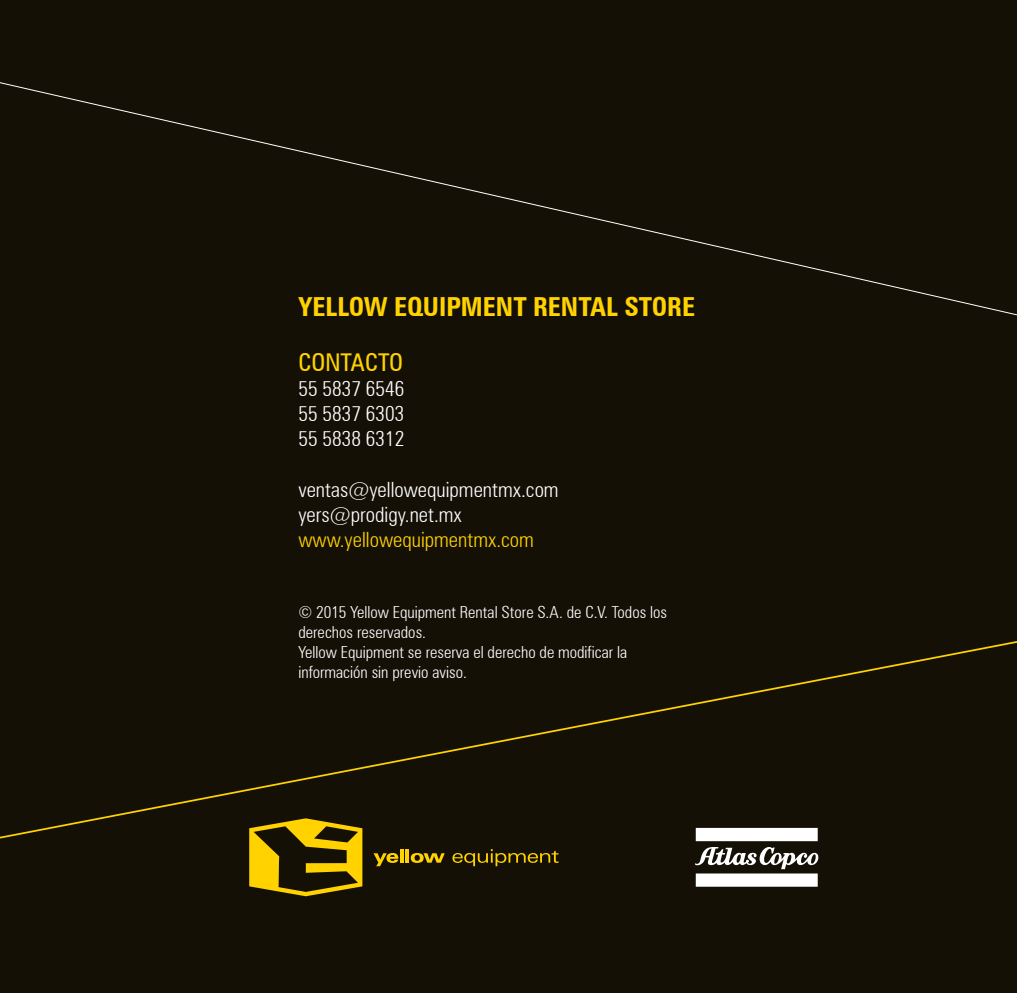
<style>
.page{position:relative;width:1017px;height:993px;background:#fff}
.page>*{position:absolute;margin:0;border:0;box-sizing:border-box;transform-origin:0 0}
.t1{font:700 condensed 26.25px "Zurich BT";color:#ffd200}
.t2{font:condensed 24.5px "Zurich BT";color:#ffd200}
.t3{font:300 condensed 21px/25.2px "Zurich BT";color:#fff;text-align:justify}
.t4{font:300 condensed 21px "Zurich BT";color:#ffd200}
.t5{font:300 condensed 16.62px/19.9px "Zurich BT";color:#fff}
</style>
<div class="page">
<div style="left:0;top:0;width:1017px;height:992px;background:#141006"></div>
<svg style="left:0;top:641px;width:1017px;height:203px"></svg>
<svg style="left:0;top:82px;width:1017px;height:234px"></svg>
<svg style="left:249px;top:818px;width:113px;height:77px"></svg>
<svg style="left:374px;top:853px;width:24px;height:12px"></svg>
<hr style="left:400px;top:848px;width:3px;height:14px;background:#ffd200">
<hr style="left:406px;top:848px;width:3px;height:14px;background:#ffd200">
<svg style="left:411px;top:853px;width:34px;height:9px"></svg>
<svg style="left:452px;top:849px;width:106px;height:16px"></svg>
<svg style="left:696px;top:827px;width:122px;height:13px;background:#eeeded"></svg>
<svg style="left:695px;top:847px;width:124px;height:39px"></svg>
<h1 class="t1" style="left:298px;top:290px;width:398px">YELLOW EQUIPMENT RENTAL STORE</h1>
<h2 class="t2" style="left:298px;top:347px;width:106px">CONTACTO</h2>
<p class="t3" style="left:298px;top:375px;width:108px">55 5837 6546<br>55 5837 6303<br>55 5838 6312</p>
<p class="t3" style="left:298px;top:476px;width:262px">ventas@yellowequipmentmx.com yers@prodigy.net.mx</p>
<p class="t4" style="left:298px;top:527px;width:237px">www.yellowequipmentmx.com</p>
<p class="t5" style="left:298px;top:601px;width:370px">© 2015 Yellow Equipment Rental Store S.A. de C.V. Todos los derechos reservados.<br>Yellow Equipment se reserva el derecho de modificar la información sin previo aviso.</p>
</div>
